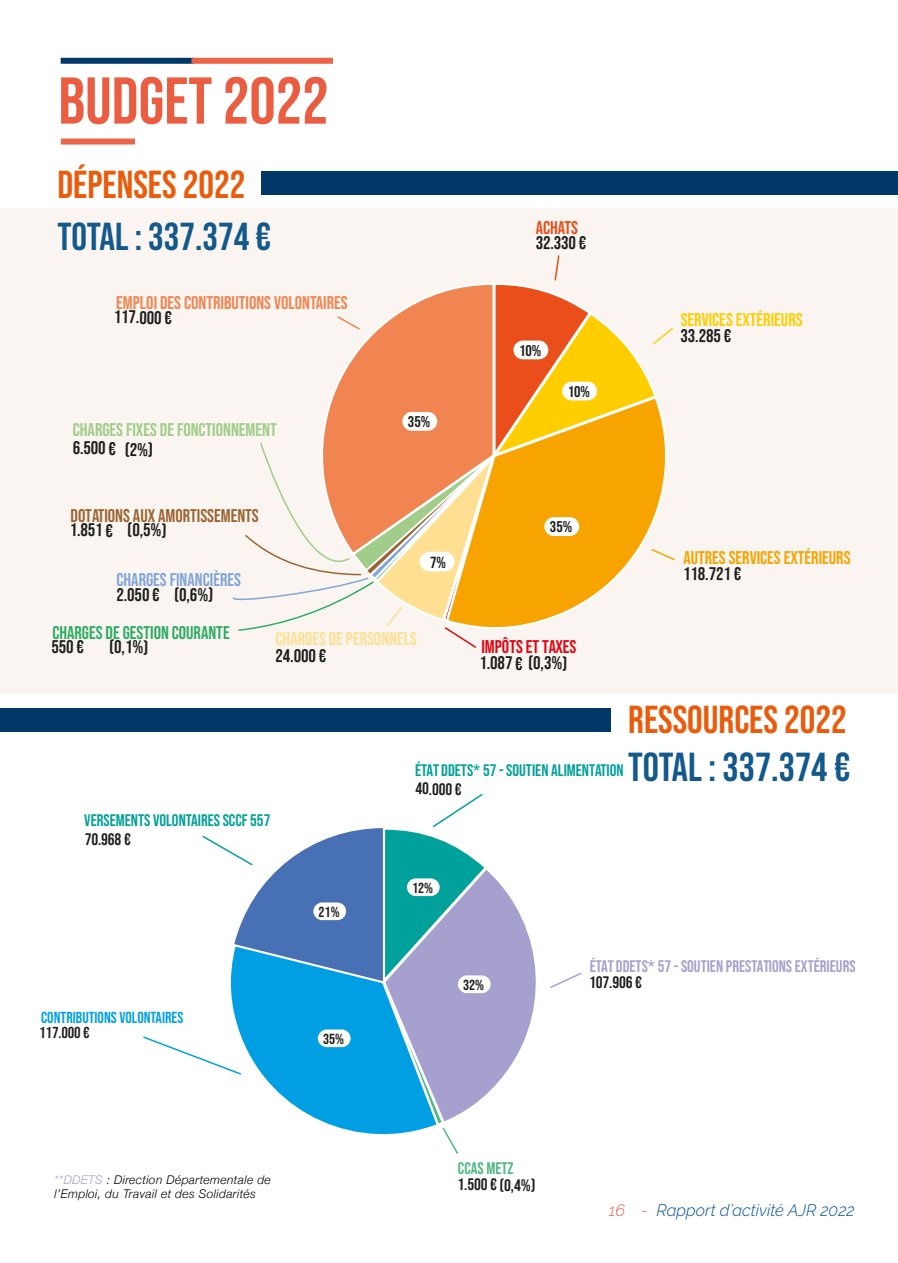
<style>
.page{position:relative;width:898px;height:1263px;background:#fff}
.page>*{position:absolute;margin:0;border:0;box-sizing:border-box;transform-origin:0 0}
.t1{font:66px "Bebas Neue";color:#eb5d41}
.t2{font:40.5px "Bebas Neue";color:#14598c}
.t3{font:39px "Bebas Neue";color:#ea5b0b}
.t4{font:39px "Bebas Neue";color:#14598c}
.t5{font:18.45px "Bebas Neue";color:#1e1e1c}
.t6{font:18.45px "Bebas Neue";color:#f18551}
.t7{font:18.45px "Bebas Neue";color:#a1cc89}
.t8{font:18.45px "Bebas Neue";color:#9b6533}
.t9{font:18.45px "Bebas Neue";color:#f7a400}
.t10{font:18.45px "Bebas Neue";color:#2fac66}
.t11{font:18.45px "Bebas Neue";color:#ffe092}
.t12{font:18.45px "Bebas Neue";color:#ffce00}
.t13{font:18.45px "Bebas Neue";color:#81a6d8}
.t14{font:18.45px "Bebas Neue";color:#e30613}
.t15{font:18.45px "Bebas Neue";color:#e94e1b}
.t16{font:16.8px "Bebas Neue";color:#00a19a}
.t17{font:16.8px "Bebas Neue";color:#a6a0cf}
.t18{font:16.8px "Bebas Neue";color:#1e1e1c}
.t19{font:16.8px "Bebas Neue";color:#53b687}
.t20{font:italic 300 16.5px "Raleway";color:#035292}
.t21{font:16.05px "Bebas Neue";color:#009fe3}
.t22{font:16.05px "Bebas Neue";color:#1e1e1c}
.t23{font:15.6px "Bebas Neue";color:#1e1e1c}
.t24{font:14.55px "Bebas Neue";color:#1e1e1c}
.t25{font:italic 300 12px/14.4px "Helvetica Neue";letter-spacing:.03em;color:#000}
.s1{color:#a7a1cf}
.s2{color:#ea6649}
</style>
<div class="page">
<div style="left:0;top:208px;width:897px;height:486px;background:#faf5f0"></div>
<div style="left:61px;top:58px;width:132px;height:6px;background:#003968"></div>
<div style="left:191px;top:58px;width:142px;height:6px;background:#ea6548"></div>
<div style="left:61px;top:139px;width:74px;height:6px;background:#ea6548"></div>
<div style="left:261px;top:171px;width:636px;height:23px;background:#003968"></div>
<div style="left:0;top:708px;width:610px;height:23px;background:#003968"></div>
<svg style="left:232px;top:255px;width:443px;height:393px"></svg>
<svg style="left:143px;top:794px;width:439px;height:360px"></svg>
<div style="left:313px;top:902px;width:33px;height:18px;background:#fff;border-radius:9px"></div>
<h1 class="t1" style="left:58px;top:63px;width:271px">BUDGET 2022</h1>
<h3 class="t3" style="left:57px;top:163px;width:189px">DÉPENSES 2022</h3>
<h3 class="t4" style="left:57px;top:215px;width:215px">TOTAL : 337.374 €</h3>
<p class="t6" style="left:116px;top:292px;width:233px">EMPLOI DES CONTRIBUTIONS VOLONTAIRES</p>
<p class="t5" style="left:114px;top:306px;width:59px;rotate:1deg">117.000 €</p>
<p class="t7" style="left:73px;top:419px;width:205px">CHARGES FIXES DE FONCTIONNEMENT</p>
<p class="t5" style="left:73px;top:437px;width:82px;rotate:1deg">6.500 € (2%)</p>
<p class="t23" style="left:408px;top:413px;width:24px">35%</p>
<p class="t8" style="left:71px;top:505px;width:190px">DOTATIONS AUX AMORTISSEMENTS</p>
<p class="t5" style="left:70px;top:519px;width:98px;rotate:1deg">1.851 € (0,5%)</p>
<p class="t13" style="left:116px;top:569px;width:126px">CHARGES FINANCIÈRES</p>
<p class="t5" style="left:117px;top:583px;width:98px;rotate:1deg">2.050 € (0,6%)</p>
<p class="t10" style="left:52px;top:622px;width:179px">CHARGES DE GESTION COURANTE</p>
<p class="t5" style="left:52px;top:636px;width:34px;rotate:1deg">550 €</p>
<p class="t5" style="left:109px;top:636px;width:41px;rotate:1deg">(0,1%)</p>
<p class="t22" style="left:430px;top:553px;width:17px">7%</p>
<p class="t11" style="left:275px;top:628px;width:143px">CHARGES DE PERSONNELS</p>
<p class="t5" style="left:276px;top:645px;width:52px;rotate:1deg">24.000 €</p>
<p class="t15" style="left:535px;top:217px;width:44px">ACHATS</p>
<p class="t5" style="left:536px;top:232px;width:52px;rotate:1deg">32.330 €</p>
<p class="t23" style="left:519px;top:342px;width:24px">10%</p>
<p class="t23" style="left:567px;top:383px;width:24px">10%</p>
<p class="t23" style="left:549px;top:518px;width:24px">35%</p>
<p class="t14" style="left:481px;top:636px;width:96px">IMPÔTS ET TAXES</p>
<p class="t5" style="left:479px;top:652px;width:89px;rotate:1deg">1.087 € (0,3%)</p>
<p class="t12" style="left:680px;top:309px;width:123px">SERVICES EXTÉRIEURS</p>
<p class="t5" style="left:680px;top:325px;width:52px;rotate:1deg">33.285 €</p>
<p class="t9" style="left:683px;top:547px;width:169px">AUTRES SERVICES EXTÉRIEURS</p>
<p class="t5" style="left:683px;top:563px;width:59px;rotate:1deg">118.721 €</p>
<h3 class="t3" style="left:628px;top:697px;width:220px">RESSOURCES 2022</h3>
<p class="t16" style="left:84px;top:811px;width:187px">VERSEMENTS VOLONTAIRES SCCF 557</p>
<p class="t18" style="left:85px;top:829px;width:47px;rotate:1deg">70.968 €</p>
<p class="t21" style="left:41px;top:1008px;width:144px">CONTRIBUTIONS VOLONTAIRES</p>
<p class="t22" style="left:39px;top:1023px;width:52px;rotate:1deg">117.000 €</p>
<p class="t24" style="left:318px;top:903px;width:22px">21%</p>
<p class="t24" style="left:323px;top:1030px;width:22px">35%</p>
<p class="t25" style="left:54px;top:1171px;width:218px"><span class="s1">**DDETS</span> : Direction Départementale de l’Emploi, du Travail et des Solidarités</p>
<h2 class="t2" style="left:628px;top:744px;width:223px">TOTAL : 337.374 €</h2>
<p class="t16" style="left:415px;top:760px;width:210px">ÉTAT DDETS* 57 - SOUTIEN ALIMENTATION</p>
<p class="t18" style="left:415px;top:779px;width:47px;rotate:1deg">40.000 €</p>
<p class="t24" style="left:412px;top:879px;width:22px">12%</p>
<p class="t24" style="left:463px;top:976px;width:22px">32%</p>
<p class="t17" style="left:589px;top:957px;width:267px">ÉTAT DDETS* 57 - SOUTIEN PRESTATIONS EXTÉRIEURS</p>
<p class="t18" style="left:589px;top:972px;width:54px;rotate:1deg">107.906 €</p>
<p class="t19" style="left:458px;top:1159px;width:57px">CCAS METZ</p>
<p class="t18" style="left:457px;top:1174px;width:79px;rotate:1deg">1.500 € (0,4%)</p>
<p class="t20" style="left:608px;top:1200px;width:247px"><span class="s2">16 -</span> Rapport d’activité AJR 2022</p>
</div>
